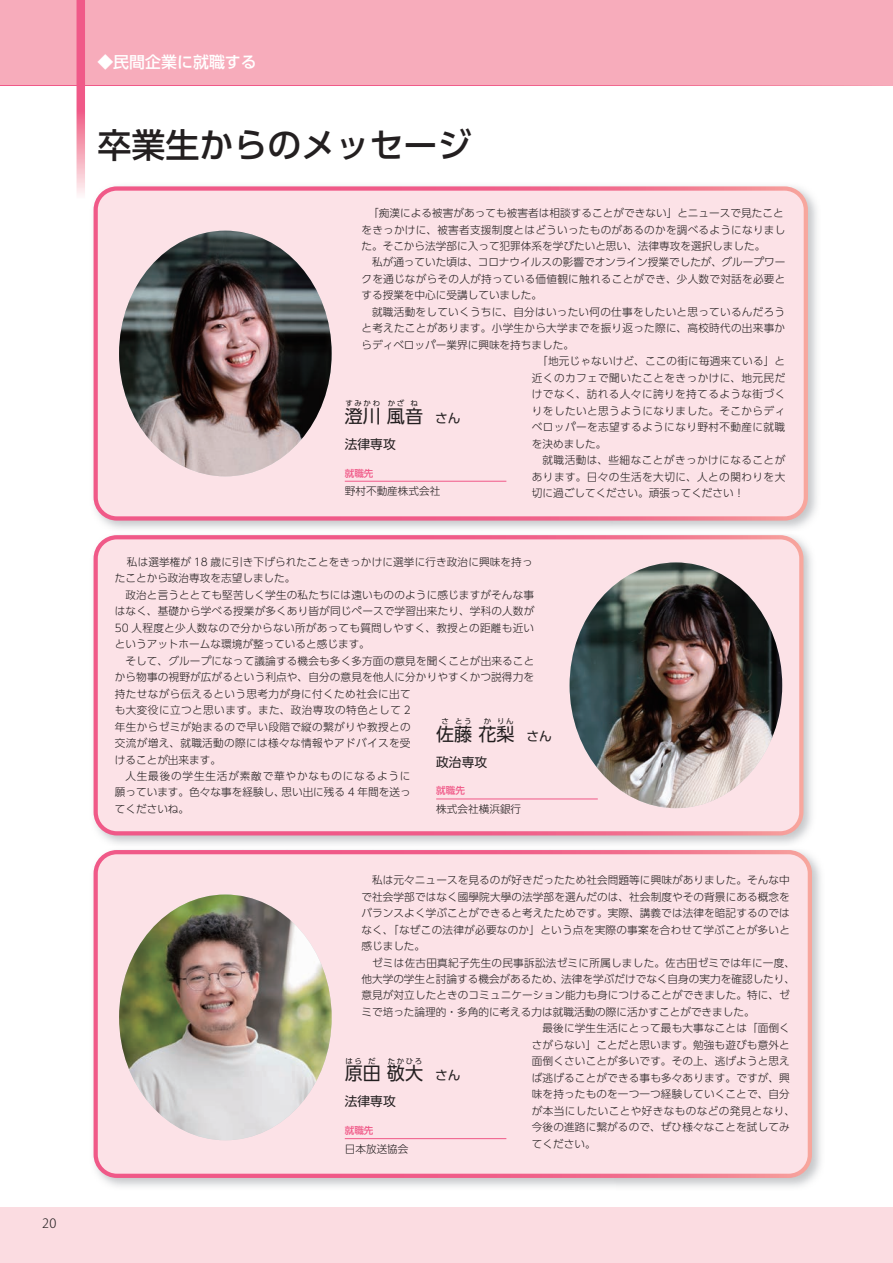
<style>
.page{position:relative;width:893px;height:1263px;background:#fff}
.page>*{position:absolute;margin:0;border:0;box-sizing:border-box;transform-origin:0 0}
.t1{font:500 34.05px "UD Shin Go Pr 6 N";color:#231f20}
.t2{font:18px "UD Shin Go Pr 6 N";color:#231f20}
.t3{font:500 15.9px "UD Shin Go Pr 6 N";color:#fff}
.t4{font:12.75px "UD Shin Go Pr 6 N";color:#231f20}
.t5{font:300 12.75px "Koz Go Pr 6 N";color:#231f20}
.t6{font:300 10.65px/16.5px "UD Shin Go Pr 6 N";letter-spacing:.015em;color:#231f20;text-align:justify}
.t7{font:300 10.65px "UD Shin Go Pr 6 N";letter-spacing:.04em;color:#231f20}
.t8{font:300 10.65px "UD Shin Go Pr 6 N";letter-spacing:.035em;color:#231f20}
.t9{font:300 10.65px "UD Shin Go Pr 6 N";letter-spacing:.075em;color:#231f20}
.t10{font:500 9.6px "UD Shin Go Pr 6 N";color:#f05988}
.t11{font:7.5px "UD Shin Go Pr 6 N";letter-spacing:.215em;color:#231f20}
</style>
<div class="page">
<div style="left:0;top:1208px;width:893px;height:55px;background:#fbdce1"></div>
<div style="left:0;top:0;width:893px;height:85px;background:#f7acbb"></div>
<svg style="left:77px;top:0;width:8px;height:194px;background:#f27a9d"></svg>
<img style="left:93px;top:1092px;width:522px;height:97px">
<div style="left:96px;top:852px;width:714px;height:324px;background:#fce2e7;border-radius:21px"></div>
<div style="left:94px;top:850px;width:718px;height:328px;border:4px solid #fff;border-radius:21px"></div>
<img style="left:119px;top:894px;width:213px;height:246px">
<hr style="left:345px;top:1138px;width:161px;height:1px;background:#f05988">
<img style="left:609px;top:535px;width:203px;height:309px">
<img style="left:93px;top:793px;width:516px;height:51px">
<div style="left:96px;top:537px;width:705px;height:296px;background:#fce2e7;border-radius:21px"></div>
<div style="left:94px;top:535px;width:709px;height:300px;border:4px solid #fff;border-radius:21px"></div>
<img style="left:570px;top:562px;width:212px;height:246px">
<hr style="left:436px;top:798px;width:162px;height:1px;background:#f05988">
<img style="left:93px;top:191px;width:518px;height:338px">
<div style="left:96px;top:189px;width:710px;height:329px;background:#fce2e7;border-radius:21px"></div>
<div style="left:94px;top:186px;width:714px;height:335px;border:4px solid #fff;border-radius:21px"></div>
<img style="left:119px;top:231px;width:213px;height:245px">
<hr style="left:345px;top:481px;width:161px;height:1px;background:#f05988">
<p class="t5" style="left:42px;top:1216px;width:16px">20</p>
<h3 class="t3" style="left:97px;top:49px;width:161px">◆民間企業に就職する</h3>
<h1 class="t1" style="left:97px;top:117px;width:376px">卒業生からのメッセージ</h1>
<p class="t6" style="left:361px;top:204px;width:426px;text-align:left;text-indent:7px">「痴漢による被害があっても被害者は相談することができない」とニュースで見たことをきっかけに、被害者支援制度とはどういったものがあるのかを調べるようになりました。そこから法学部に入って犯罪体系を学びたいと思い、法律専攻を選択しました。</p>
<p class="t6" style="left:361px;top:254px;width:426px;text-indent:11px">私が通っていた頃は、コロナウイルスの影響でオンライン授業でしたが、グループワークを通じながらその人が持っている価値観に触れることができ、少人数で対話を必要とする授業を中心に受講していました。</p>
<p class="t6" style="left:372px;top:303px;width:415px">就職活動をしていくうちに、自分はいったい何の仕事をしたいと思っているんだろう</p>
<p class="t6" style="left:361px;top:320px;width:425px">と考えたことがあります。小学生から大学までを振り返った際に、高校時代の出来事か</p>
<p class="t6" style="left:361px;top:336px;width:214px">らディベロッパー業界に興味を持ちました。</p>
<p class="t6" style="left:537px;top:353px;width:250px">「地元じゃないけど、ここの街に毎週来ている」と</p>
<p class="t7" style="left:532px;top:369px;width:255px">近くのカフェで聞いたことをきっかけに、地元民だ</p>
<p class="t7" style="left:532px;top:386px;width:255px">けでなく、訪れる人々に誇りを持てるような街づく</p>
<p class="t7" style="left:532px;top:402px;width:255px">りをしたいと思うようになりました。そこからディ</p>
<p class="t7" style="left:532px;top:419px;width:255px">ベロッパーを志望するようになり野村不動産に就職</p>
<p class="t6" style="left:532px;top:435px;width:76px">を決めました。</p>
<p class="t7" style="left:542px;top:451px;width:244px">就職活動は、些細なことがきっかけになることが</p>
<p class="t7" style="left:532px;top:468px;width:255px">あります。日々の生活を大切に、人との関わりを大</p>
<p class="t6" style="left:532px;top:484px;width:214px">切に過ごしてください。頑張ってください！</p>
<p class="t11" style="left:346px;top:397px;width:36px">すみかわ</p>
<p class="t11" style="left:388px;top:397px;width:18px">かざ</p>
<p class="t11" style="left:410px;top:397px;width:9px">ね</p>
<h2 class="t2" style="left:345px;top:402px;width:80px">澄川風音</h2>
<p class="t4" style="left:435px;top:408px;width:27px">さん</p>
<p class="t4" style="left:345px;top:434px;width:53px">法律専攻</p>
<p class="t10" style="left:345px;top:465px;width:30px">就職先</p>
<p class="t6" style="left:345px;top:482px;width:97px">野村不動産株式会社</p>
<p class="t6" style="left:115px;top:553px;width:419px;text-indent:12px">私は選挙権が 18 歳に引き下げられたことをきっかけに選挙に行き政治に興味を持ったことから政治専攻を志望しました。</p>
<p class="t6" style="left:115px;top:586px;width:421px;text-indent:11px">政治と言うととても堅苦しく学生の私たちには遠いもののように感じますがそんな事はなく、基礎から学べる授業が多くあり皆が同じペースで学習出来たり、学科の人数が50 人程度と少人数なので分からない所があっても質問しやすく、教授との距離も近いというアットホームな環境が整っていると感じます。</p>
<p class="t6" style="left:125px;top:652px;width:410px">そして、グループになって議論する機会も多く多方面の意見を聞くことが出来ること</p>
<p class="t6" style="left:115px;top:668px;width:421px">から物事の視野が広がるという利点や、自分の意見を他人に分かりやすくかつ説得力を</p>
<p class="t6" style="left:115px;top:685px;width:297px">持たせながら伝えるという思考力が身に付くため社会に出て</p>
<p class="t7" style="left:115px;top:701px;width:297px">も大変役に立つと思います。また、政治専攻の特色として 2</p>
<p class="t6" style="left:115px;top:718px;width:297px">年生からゼミが始まるので早い段階で縦の繋がりや教授との</p>
<p class="t8" style="left:115px;top:734px;width:297px">交流が増え、就職活動の際には様々な情報やアドバイスを受</p>
<p class="t6" style="left:115px;top:751px;width:108px">けることが出来ます。</p>
<p class="t9" style="left:125px;top:767px;width:287px">人生最後の学生生活が素敵で華やかなものになるように</p>
<p class="t6" style="left:115px;top:784px;width:297px">願っています。色々な事を経験し、思い出に残る 4 年間を送っ</p>
<p class="t6" style="left:115px;top:800px;width:76px">てくださいね。</p>
<p class="t11" style="left:441px;top:715px;width:9px">さ</p>
<p class="t11" style="left:455px;top:715px;width:18px">とう</p>
<p class="t11" style="left:484px;top:715px;width:9px">か</p>
<p class="t11" style="left:497px;top:715px;width:18px">りん</p>
<h2 class="t2" style="left:436px;top:719px;width:80px">佐藤花梨</h2>
<p class="t4" style="left:527px;top:725px;width:27px">さん</p>
<p class="t4" style="left:436px;top:751px;width:53px">政治専攻</p>
<p class="t10" style="left:436px;top:783px;width:30px">就職先</p>
<p class="t6" style="left:436px;top:800px;width:87px">株式会社横浜銀行</p>
<p class="t6" style="left:361px;top:871px;width:430px;text-indent:11px">私は元々ニュースを見るのが好きだったため社会問題等に興味がありました。そんな中で社会学部ではなく國學院大學の法学部を選んだのは、社会制度やその背景にある概念をバランスよく学ぶことができると考えたためです。実際、講義では法律を暗記するのではなく、「なぜこの法律が必要なのか」という点を実際の事案を合わせて学ぶことが多いと感じました。</p>
<p class="t6" style="left:372px;top:954px;width:424px">ゼミは佐古田真紀子先生の民事訴訟法ゼミに所属しました。佐古田ゼミでは年に一度、</p>
<p class="t6" style="left:361px;top:970px;width:435px">他大学の学生と討論する機会があるため、法律を学ぶだけでなく自身の実力を確認したり、</p>
<p class="t6" style="left:361px;top:987px;width:430px">意見が対立したときのコミュニケーション能力も身につけることができました。特に、ゼ</p>
<p class="t6" style="left:361px;top:1003px;width:405px">ミで培った論理的・多角的に考える力は就職活動の際に活かすことができました。　</p>
<p class="t6" style="left:542px;top:1020px;width:249px">最後に学生生活にとって最も大事なことは「面倒く</p>
<p class="t6" style="left:532px;top:1036px;width:259px">さがらない」ことだと思います。勉強も遊びも意外と</p>
<p class="t6" style="left:532px;top:1053px;width:260px">面倒くさいことが多いです。その上、逃げようと思え</p>
<p class="t6" style="left:532px;top:1069px;width:260px">ば逃げることができる事も多々あります。ですが、興</p>
<p class="t6" style="left:532px;top:1086px;width:259px">味を持ったものを一つ一つ経験していくことで、自分</p>
<p class="t8" style="left:532px;top:1102px;width:265px">が本当にしたいことや好きなものなどの発見となり、</p>
<p class="t6" style="left:532px;top:1118px;width:259px">今後の進路に繋がるので、ぜひ様々なことを試してみ</p>
<p class="t6" style="left:532px;top:1135px;width:65px">てください。</p>
<p class="t11" style="left:346px;top:1055px;width:18px">はら</p>
<p class="t11" style="left:368px;top:1055px;width:9px">だ</p>
<p class="t11" style="left:388px;top:1055px;width:36px">たかひろ</p>
<h2 class="t2" style="left:345px;top:1059px;width:80px">原田敬大</h2>
<p class="t4" style="left:435px;top:1065px;width:27px">さん</p>
<p class="t4" style="left:345px;top:1091px;width:53px">法律専攻</p>
<p class="t10" style="left:345px;top:1123px;width:30px">就職先</p>
<p class="t6" style="left:345px;top:1140px;width:65px">日本放送協会</p>
</div>
